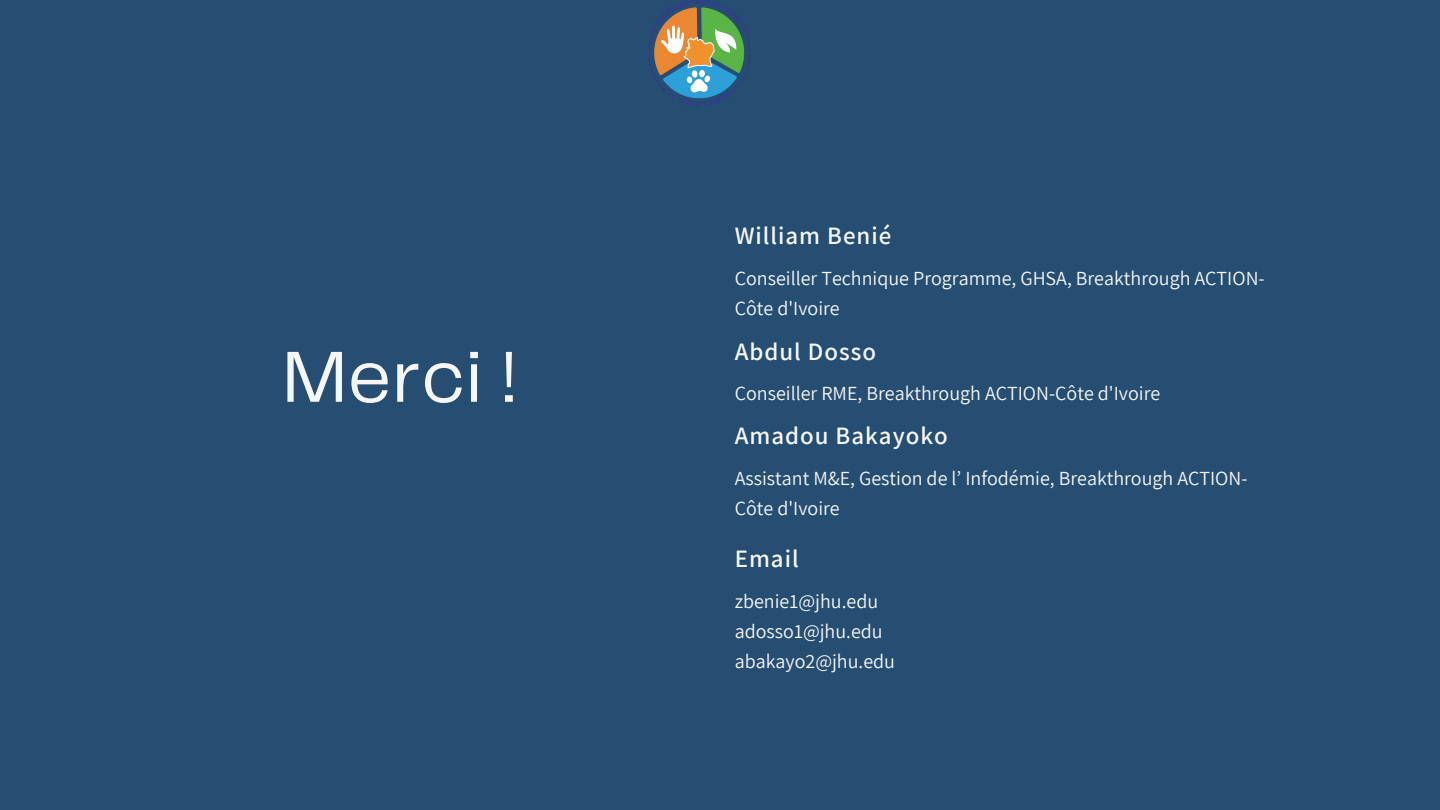
<style>
.page{position:relative;width:1440px;height:810px;background:#254e72}
.page>*{position:absolute;margin:0;border:0;box-sizing:border-box;transform-origin:0 0}
.t1{font:75px "Telegraf";letter-spacing:.01em;color:#f6f6f6}
.t2{font:600 25px "Assistant";letter-spacing:.04em;color:#f6f6f6}
.t3{font:20px/30px "Assistant";color:#f6f6f6}
</style>
<div class="page">
<img style="left:648px;top:0;width:103px;height:107px">
<h1 class="t1" style="left:282px;top:345px;width:236px">Merci !</h1>
<h2 class="t2" style="left:735px;top:219px;width:158px">William Benié</h2>
<p class="t3" style="left:735px;top:263px;width:531px">Conseiller Technique Programme, GHSA, Breakthrough ACTION-<br>Côte d'Ivoire</p>
<h2 class="t2" style="left:735px;top:334px;width:143px">Abdul Dosso</h2>
<p class="t3" style="left:735px;top:377px;width:427px">Conseiller RME, Breakthrough ACTION-Côte d'Ivoire</p>
<p class="t2" style="left:735px;top:418px;width:215px">Amadou Bakayoko</p>
<p class="t3" style="left:735px;top:462px;width:514px">Assistant M&amp;E, Gestion de l’ Infodémie, Breakthrough ACTION-<br>Côte d'Ivoire</p>
<h2 class="t2" style="left:735px;top:542px;width:65px">Email</h2>
<p class="t3" style="left:735px;top:585px;width:145px">zbenie1@jhu.edu</p>
<h2 class="t3" style="left:735px;top:615px;width:150px">adosso1@jhu.edu</h2>
<p class="t3" style="left:735px;top:645px;width:162px">abakayo2@jhu.edu</p>
</div>
